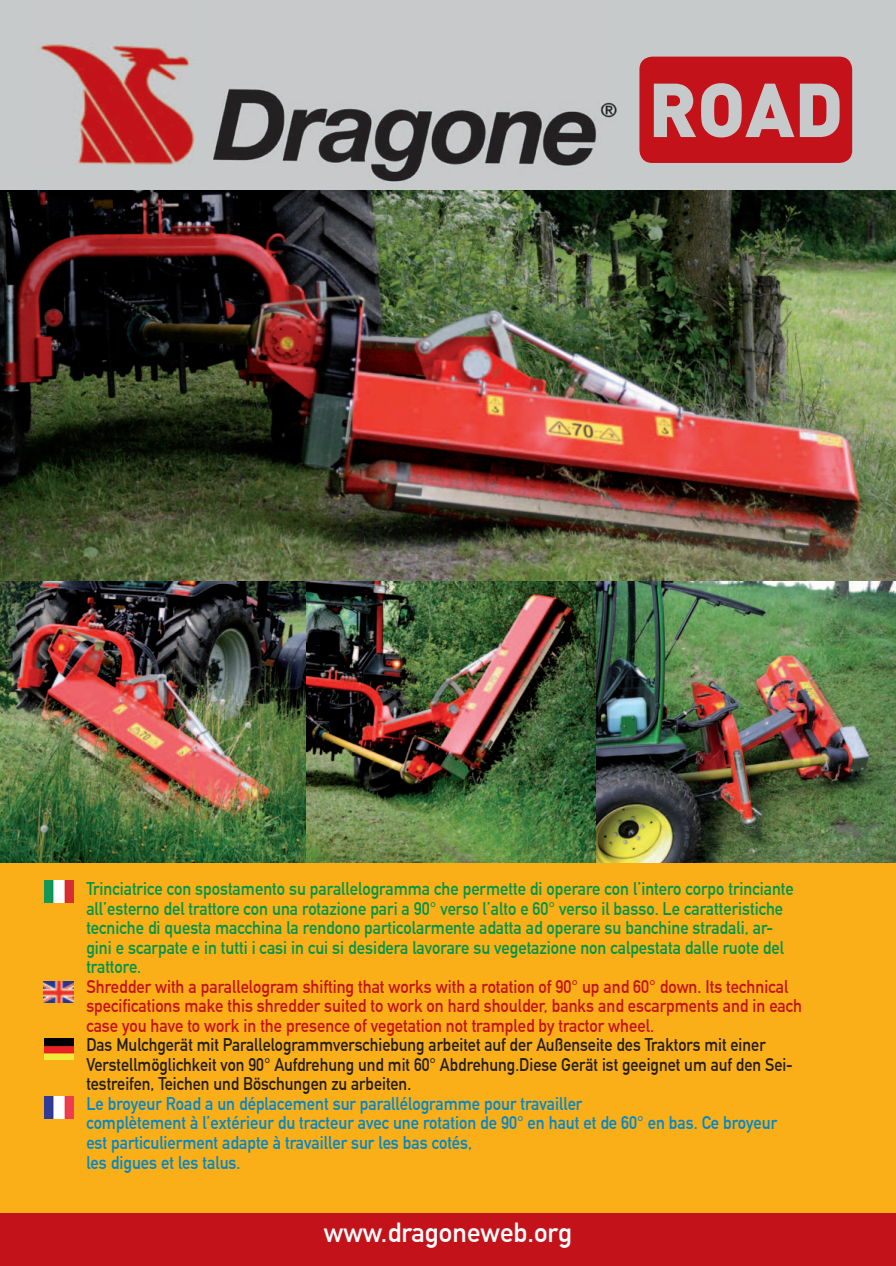
<style>
.page{position:relative;width:896px;height:1266px;background:#fff}
.page>*{position:absolute;margin:0;border:0;box-sizing:border-box;transform-origin:0 0}
.t1{font:900 75px "DIN Alternate";color:#c7caca}
.t2{font:700 27px "DIN Alternate";color:#fff}
.t3{font:700 18px/19.5px "DIN Alternate";color:#00954a;scale:.92 1}
.t4{font:700 18px/19.5px "DIN Alternate";color:#c4121a;scale:.92 1}
.t5{font:700 18px/19.5px "DIN Alternate";color:#231f20;scale:.9 1}
.t6{font:700 18px/19.5px "DIN Alternate";color:#0087cd;scale:.92 1}
</style>
<div class="page">
<div style="left:0;top:862px;width:895px;height:351px;background:#faaf18"></div>
<div style="left:0;top:0;width:895px;height:193px;background:#c7caca"></div>
<div style="left:0;top:1213px;width:895px;height:52px;background:#c4121a"></div>
<img style="left:44px;top:981px;width:30px;height:21px">
<img style="left:44px;top:880px;width:30px;height:22px">
<img style="left:44px;top:1096px;width:30px;height:22px">
<img style="left:44px;top:1038px;width:29px;height:21px">
<img style="left:40px;top:44px;width:155px;height:121px">
<img style="left:211px;top:88px;width:405px;height:103px">
<div style="left:639px;top:57px;width:213px;height:106px;background:#c4121a;border-radius:13px"></div>
<img style="left:0;top:191px;width:895px;height:390px">
<img style="left:305px;top:581px;width:292px;height:281px">
<img style="left:0;top:581px;width:305px;height:281px">
<img style="left:597px;top:581px;width:298px;height:281px">
<h1 class="t1" style="left:648px;top:83px;width:196px">ROAD</h1>
<p class="t3" style="left:86px;top:879px;width:770px">Trinciatrice con spostamento su parallelogramma che permette di operare con l’intero corpo trinciante all’esterno del trattore con una rotazione pari a 90° verso l’alto e 60° verso il basso. Le caratteristiche tecniche di questa macchina la rendono particolarmente adatta ad operare su banchine stradali, ar&shy;gini e scarpate e in tutti i casi in cui si desidera lavorare su vegetazione non calpestata dalle ruote del trattore.</p>
<p class="t4" style="left:86px;top:976px;width:779px">Shredder with a parallelogram shifting that works with a rotation of 90° up and 60° down. Its technical specifications make this shredder suited to work on hard shoulder, banks and escarpments and in each case you have to work in the presence of vegetation not trampled by tractor wheel.</p>
<p class="t5" style="left:86px;top:1035px;width:786px">Das Mulchgerät mit Parallelogrammverschiebung arbeitet auf der Außenseite des Traktors mit einer<br>Verstellmöglichkeit von 90° Aufdrehung und mit 60° Abdrehung.Diese Gerät ist geeignet um auf den Sei&shy;testreifen, Teichen und Böschungen zu arbeiten.</p>
<p class="t6" style="left:86px;top:1093px;width:752px">Le broyeur Road a un déplacement sur parallélogramme pour travailler<br>complètement à l’extérieur du tracteur avec une rotation de 90° en haut et de 60° en bas. Ce broyeur est particulierment adapte à travailler sur les bas cotés,<br>les digues et les talus.</p>
<h2 class="t2" style="left:324px;top:1216px;width:250px">www.dragoneweb.org</h2>
</div>
